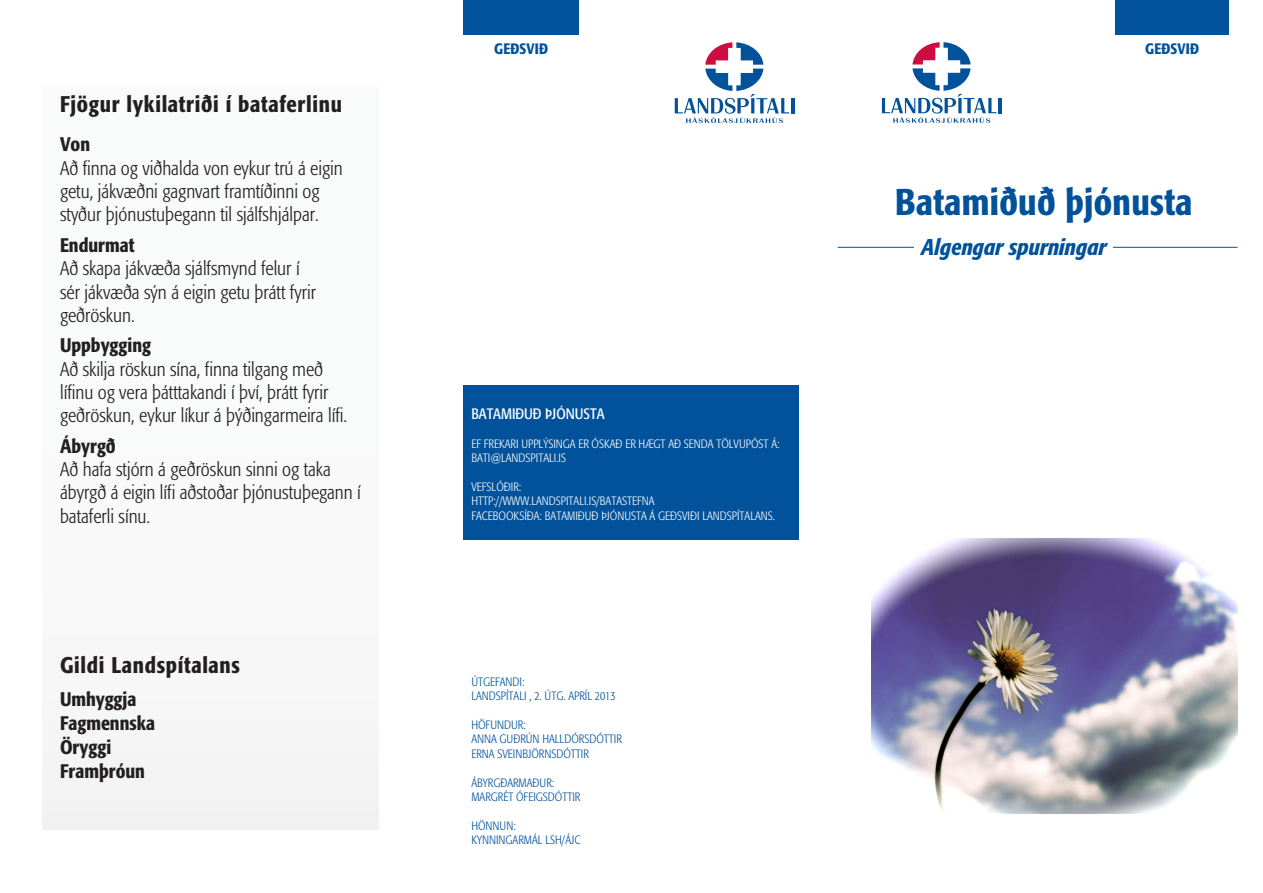
<style>
.page{position:relative;width:1263px;height:893px;background:#fff}
.page>*{position:absolute;margin:0;border:0;box-sizing:border-box;transform-origin:0 0}
.Fyrirsagnir_Bold{font:500 condensed 36.9px "Formata";letter-spacing:.01em;color:#01529b}
.Fyrirsagnir{font:500 condensed 22.5px "Formata";letter-spacing:.03em;color:#231f20}
.meginmál_formata_lig{font:italic 500 condensed 22.5px "Formata";color:#01529b}
.meginmál_formata_lig-2{font:300 condensed 19.5px/23.4px "Formata";color:#231f20}
.MilliMilli_fyrirsagn{font:500 condensed 19.5px "Formata";color:#231f20}
.Kreditlisti{font:condensed 15px "Formata";color:#fff}
.Fyrirsagnir_Bold-2{font:500 condensed 15px "Formata";letter-spacing:.01em;color:#01529b}
.Kreditlisti-2{font:300 condensed 12px/14.4px "Formata";color:#fff}
.Kreditlisti-3{font:300 condensed 12px/14.4px "Formata";color:#01529b}
</style>
<div class="page">
<div style="left:43px;top:85px;width:335px;height:744px;background:#f9f9fa"></div>
<div style="left:1115px;top:0;width:113px;height:34px;background:#01529b"></div>
<div style="left:463px;top:0;width:116px;height:34px;background:#01529b"></div>
<hr style="left:791px;top:98px;width:4px;height:15px;background:#01529b">
<svg style="left:675px;top:42px;width:114px;height:81px"></svg>
<hr style="left:999px;top:98px;width:3px;height:15px;background:#01529b">
<svg style="left:882px;top:42px;width:114px;height:81px"></svg>
<div style="left:463px;top:385px;width:336px;height:154px;background:#01529b"></div>
<hr style="left:838px;top:247px;width:399px;height:1px;background:#01529b">
<div style="left:914px;top:237px;width:199px;height:18px;background:#fff"></div>
<img style="left:871px;top:539px;width:366px;height:274px">
<p class="Fyrirsagnir" style="left:60px;top:91px;width:283px">Fjögur lykilatriði í bataferlinu</p>
<p class="MilliMilli_fyrirsagn" style="left:60px;top:132px;width:32px">Von</p>
<p class="meginmál_formata_lig-2" style="left:60px;top:156px;width:284px">Að finna og viðhalda von eykur trú á eigin getu, jákvæðni gagnvart framtíðinni og styður þjónustuþegann til sjálfshjálpar.</p>
<p class="MilliMilli_fyrirsagn" style="left:60px;top:233px;width:76px">Endurmat</p>
<p class="meginmál_formata_lig-2" style="left:60px;top:257px;width:257px">Að skapa jákvæða sjálfsmynd felur í sér jákvæða sýn á eigin getu þrátt fyrir geðröskun.</p>
<p class="MilliMilli_fyrirsagn" style="left:60px;top:333px;width:92px">Uppbygging</p>
<p class="meginmál_formata_lig-2" style="left:60px;top:357px;width:289px">Að skilja röskun sína, finna tilgang með lífinu og vera þátttakandi í því, þrátt fyrir geðröskun, eykur líkur á þýðingarmeira lífi.</p>
<p class="MilliMilli_fyrirsagn" style="left:60px;top:434px;width:57px">Ábyrgð</p>
<p class="meginmál_formata_lig-2" style="left:60px;top:458px;width:302px">Að hafa stjórn á geðröskun sinni og taka ábyrgð á eigin lífi aðstoðar þjónustuþegann í bataferli sínu.</p>
<p class="Fyrirsagnir" style="left:60px;top:652px;width:181px">Gildi Landspítalans</p>
<p class="MilliMilli_fyrirsagn" style="left:60px;top:687px;width:78px">Umhyggja</p>
<p class="MilliMilli_fyrirsagn" style="left:60px;top:711px;width:97px">Fagmennska</p>
<p class="MilliMilli_fyrirsagn" style="left:60px;top:735px;width:53px">Öryggi</p>
<p class="MilliMilli_fyrirsagn" style="left:60px;top:759px;width:86px">Framþróun</p>
<p class="Fyrirsagnir_Bold-2" style="left:494px;top:40px;width:56px">GEÐSVIÐ</p>
<p class="Fyrirsagnir_Bold-2" style="left:1145px;top:40px;width:56px">GEÐSVIÐ</p>
<p class="Fyrirsagnir_Bold" style="left:895px;top:180px;width:299px">Batamiðuð þjónusta</p>
<p class="Kreditlisti" style="left:471px;top:405px;width:135px">BATAMIÐUÐ ÞJÓNUSTA</p>
<p class="Kreditlisti-2" style="left:471px;top:436px;width:310px">EF FREKARI UPPLÝSINGA ER ÓSKAÐ ER HÆGT AÐ SENDA TÖLVUPÓST Á:<br>BATI@LANDSPITALI.IS</p>
<p class="Kreditlisti-2" style="left:471px;top:480px;width:51px">VEFSLÓÐIR:</p>
<p class="Kreditlisti-2" style="left:471px;top:494px;width:185px">HTTP://WWW.LANDSPITALI.IS/BATASTEFNA</p>
<p class="Kreditlisti-2" style="left:471px;top:508px;width:305px">FACEBOOKSÍÐA: BATAMIÐUÐ ÞJÓNUSTA Á GEÐSVIÐI LANDSPÍTALANS.</p>
<p class="Kreditlisti-3" style="left:471px;top:674px;width:146px">ÚTGEFANDI:<br>LANDSPÍTALI , 2. ÚTG. APRÍL 2013</p>
<p class="Kreditlisti-3" style="left:471px;top:718px;width:152px">HÖFUNDUR:<br>ANNA GUÐRÚN HALLDÓRSDÓTTIR</p>
<p class="Kreditlisti-3" style="left:471px;top:746px;width:119px">ERNA SVEINBJÖRNSDÓTTIR</p>
<p class="Kreditlisti-3" style="left:471px;top:775px;width:110px">ÁBYRGÐARMAÐUR:<br>MARGRÉT ÓFEIGSDÓTTIR</p>
<p class="Kreditlisti-3" style="left:471px;top:818px;width:46px">HÖNNUN:</p>
<p class="Kreditlisti-3" style="left:471px;top:833px;width:110px">KYNNINGARMÁL LSH/ÁJC</p>
<p class="meginmál_formata_lig" style="left:921px;top:233px;width:187px">Algengar spurningar</p>
</div>
